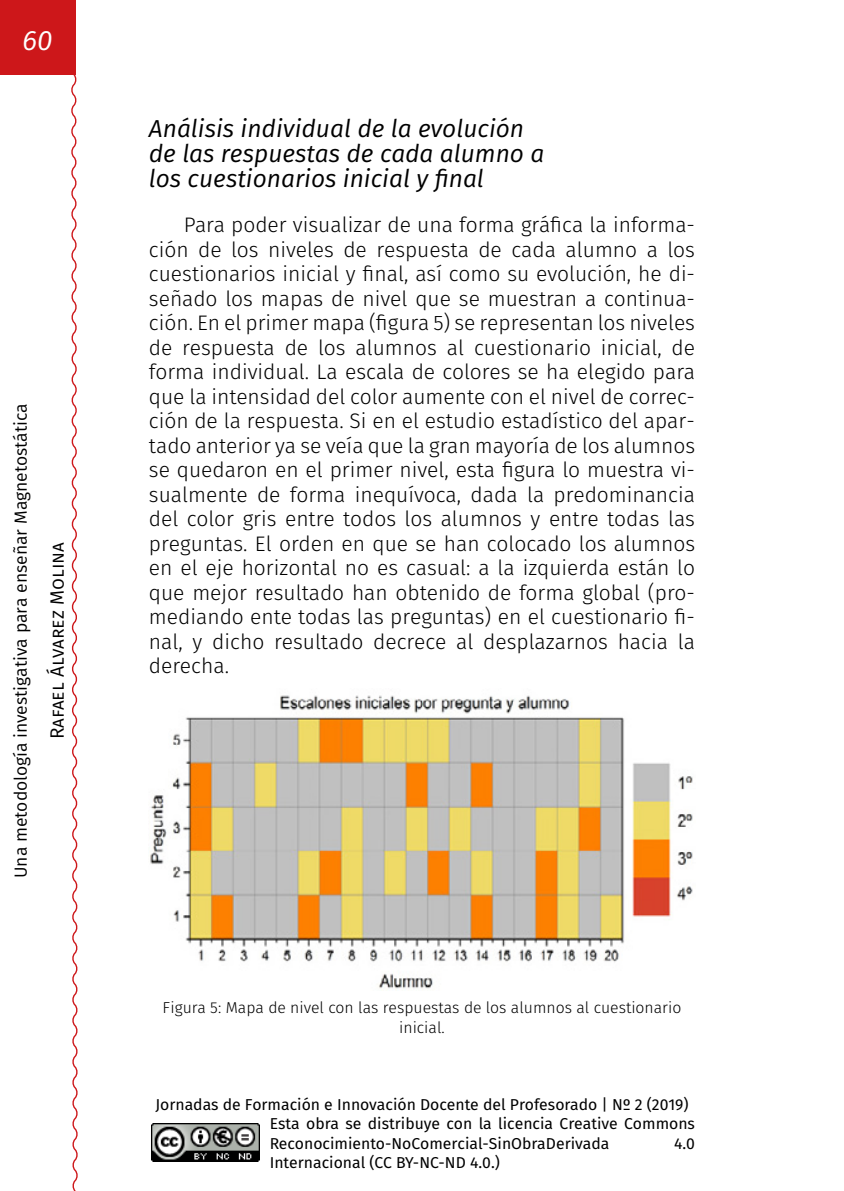
<style>
.page{position:relative;width:844px;height:1191px;background:#fff}
.page>*{position:absolute;margin:0;border:0;box-sizing:border-box;transform-origin:0 0}
.t1{font:italic 28px "Fira Sans";color:#fff}
._41_Enunciado_02{font:italic 24.5px/24.5px "Fira Sans";color:#000}
._00_texto_normal{font:300 21px/24.5px "Fira Sans";color:#000;text-align:justify}
.t2{font:19.25px "Fira Sans";color:#000}
.t3{font:17.5px "Fira Sans";color:#000}
.t4{font:15.75px/19.2px "Fira Sans";color:#000}
._95_Pies_de_fotos_ce{font:300 15.75px/19.2px "Fira Sans";color:#000;text-align:center}
</style>
<div class="page">
<div style="left:0;top:0;width:75px;height:74px;background:#cd171a"></div>
<svg style="left:70px;top:73px;width:8px;height:1118px"></svg>
<img style="left:151px;top:1123px;width:109px;height:38px">
<img style="left:150px;top:695px;width:543px;height:294px">
<h1 class="t1" style="left:23px;top:21px;width:32px">60</h1>
<p class="t3" style="left:8px;top:878px;width:476px;rotate:-90deg">Una metodología investigativa para enseñar Magnetostática</p>
<p class="t2" style="left:44px;top:739px;width:199px;rotate:-90deg">Rafael Álvarez Molina</p>
<p class="_41_Enunciado_02" style="left:149px;top:117px;width:397px">Análisis individual de la evolución de las respuestas de cada alumno a los cuestionarios inicial y final</p>
<p class="_00_texto_normal" style="left:149px;top:212px;width:547px;text-indent:35px">Para poder visualizar de una forma gráfica la informa&shy;ción de los niveles de respuesta de cada alumno a los cuestionarios inicial y final, así como su evolución, he di&shy;señado los mapas de nivel que se muestran a continua&shy;ción. En el primer mapa (figura 5) se representan los niveles de respuesta de los alumnos al cuestionario inicial, de forma individual. La escala de colores se ha elegido para que la intensidad del color aumente con el nivel de correc&shy;ción de la respuesta. Si en el estudio estadístico del apar&shy;tado anterior ya se veía que la gran mayoría de los alumnos se quedaron en el primer nivel, esta figura lo muestra vi&shy;sualmente de forma inequívoca, dada la predominancia del color gris entre todos los alumnos y entre todas las preguntas. El orden en que se han colocado los alumnos en el eje horizontal no es casual: a la izquierda están lo que mejor resultado han obtenido de forma global (pro&shy;mediando ente todas las preguntas) en el cuestionario fi&shy;nal, y dicho resultado decrece al desplazarnos hacia la derecha.</p>
<p class="_95_Pies_de_fotos_ce" style="left:162px;top:998px;width:520px">Figura 5: Mapa de nivel con las respuestas de los alumnos al cuestionario inicial.</p>
<p class="t4" style="left:270px;top:1095px;width:426px;text-indent:-114px">Jornadas de Formación e Innovación Docente del Profesorado | Nº 2 (2019)<br>Esta obra se distribuye con la licencia Creative Commons<br>Reconocimiento-NoComercial-SinObraDerivada</p>
<p class="t4" style="left:674px;top:1133px;width:22px">4.0</p>
<p class="t4" style="left:270px;top:1152px;width:231px">Internacional (CC BY-NC-ND 4.0.)</p>
</div>
